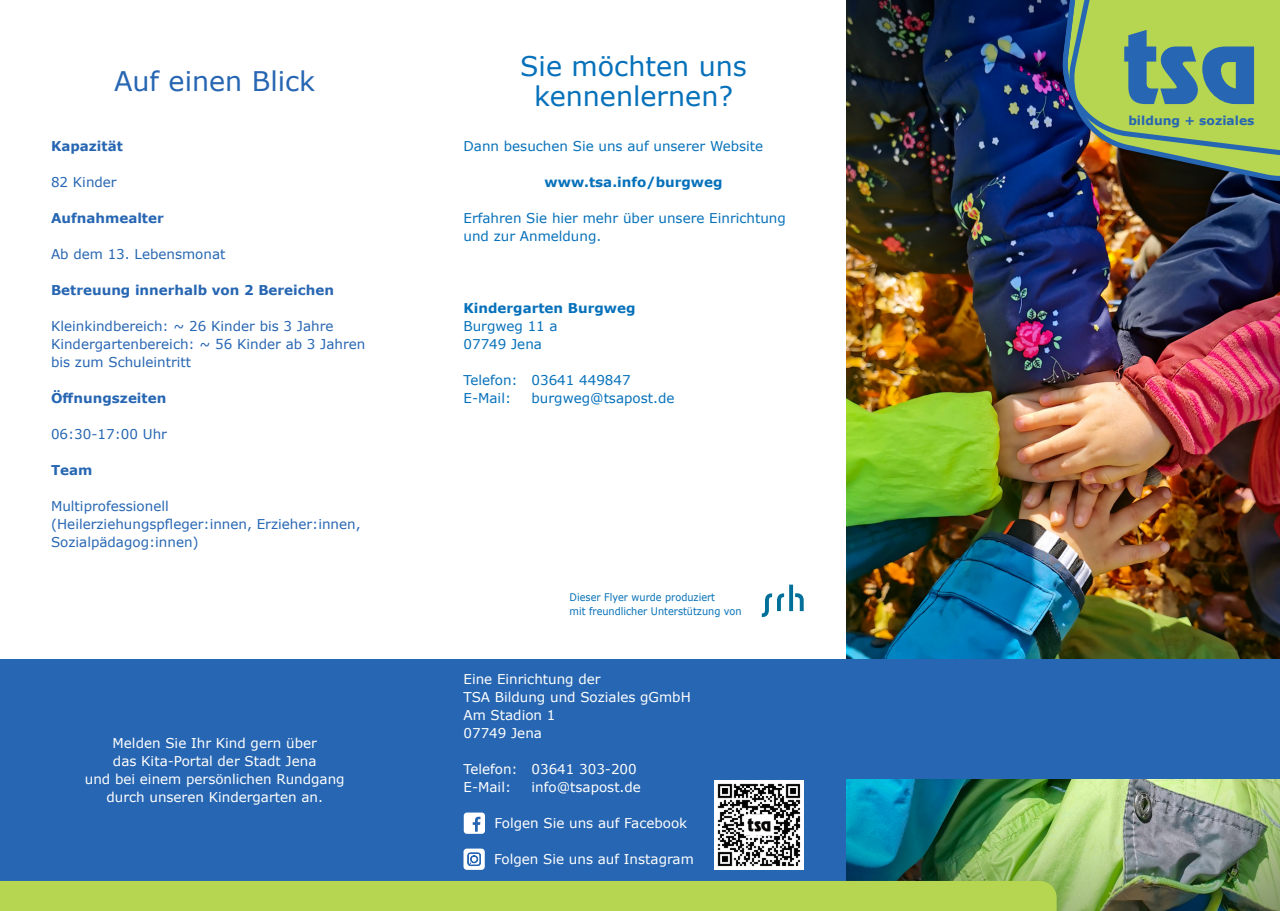
<style>
.page{position:relative;width:1280px;height:911px;background:#fff}
.page>*{position:absolute;margin:0;border:0;box-sizing:border-box;transform-origin:0 0}
.t1{font:95.1px "Revue Std";color:#2766b2}
.t2{font:27px/30px "Verdana";color:#0671ba;text-align:center}
.t3{font:27px "Verdana";color:#2766b2}
.t4{font:13.5px/18px "Verdana";color:#fff}
.t5{font:13.5px/18px "Verdana";color:#2766b2}
.t6{font:13.5px/18px "Verdana";color:#0671ba}
.t7{font:700 13.5px "Verdana";color:#2766b2}
.t8{font:700 13.5px "Verdana";color:#0671ba}
.t9{font:700 12.3px "Verdana";color:#2766b2}
.t10{font:10.5px/13.5px "Verdana";color:#0571b7;scale:.93 1}
</style>
<div class="page">
<div style="left:0;top:659px;width:850px;height:251px;background:#2766b2"></div>
<svg style="left:762px;top:584px;width:42px;height:33px"></svg>
<img style="left:714px;top:780px;width:90px;height:89px">
<div style="left:463px;top:848px;width:22px;height:21px;background:#fff;border-radius:3px"></div>
<svg style="left:468px;top:852px;width:13px;height:13px"></svg>
<div style="left:464px;top:812px;width:21px;height:21px;background:#fff;border-radius:3px"></div>
<svg style="left:473px;top:816px;width:7px;height:15px"></svg>
<img style="left:846px;top:0;width:434px;height:910px">
<div style="left:0;top:880px;width:1057px;height:30px;background:#b6d550"></div>
<div style="left:838px;top:659px;width:442px;height:119px;background:#2766b2"></div>
<svg style="left:1061px;top:0;width:219px;height:185px;background:#93ad51"></svg>
<h2 class="t3" style="left:114px;top:70px;width:203px">Auf einen Blick</h2>
<p class="t7" style="left:51px;top:140px;width:73px">Kapazität</p>
<p class="t5" style="left:51px;top:174px;width:67px">82 Kinder</p>
<p class="t7" style="left:51px;top:212px;width:114px">Aufnahmealter</p>
<p class="t5" style="left:51px;top:246px;width:176px">Ab dem 13. Lebensmonat</p>
<p class="t7" style="left:51px;top:284px;width:284px">Betreuung innerhalb von 2 Bereichen</p>
<p class="t5" style="left:51px;top:318px;width:316px">Kleinkindbereich: ~ 26 Kinder bis 3 Jahre<br>Kindergartenbereich: ~ 56 Kinder ab 3 Jahren bis zum Schuleintritt</p>
<p class="t7" style="left:51px;top:392px;width:117px">Öffnungszeiten</p>
<p class="t5" style="left:51px;top:426px;width:117px">06:30-17:00 Uhr</p>
<p class="t7" style="left:51px;top:464px;width:43px">Team</p>
<p class="t5" style="left:51px;top:498px;width:311px">Multiprofessionell (Heilerziehungspfleger:innen, Erzieher:innen,<br>Sozialpädagog:innen)</p>
<p class="t4" style="left:85px;top:735px;width:261px;text-align:center">Melden Sie Ihr Kind gern über<br>das Kita-Portal der Stadt Jena<br>und bei einem persönlichen Rundgang durch unseren Kindergarten an.</p>
<h2 class="t2" style="left:520px;top:54px;width:228px">Sie möchten uns kennenlernen?</h2>
<p class="t6" style="left:463px;top:138px;width:301px">Dann besuchen Sie uns auf unserer Website</p>
<p class="t8" style="left:545px;top:176px;width:179px">www.tsa.info/burgweg</p>
<p class="t6" style="left:463px;top:210px;width:324px">Erfahren Sie hier mehr über unsere Einrichtung und zur Anmeldung.</p>
<p class="t8" style="left:463px;top:302px;width:173px">Kindergarten Burgweg</p>
<p class="t6" style="left:463px;top:318px;width:96px">Burgweg 11 a<br>07749 Jena</p>
<p class="t6" style="left:463px;top:372px;width:169px">Telefon: 03641 449847<br>E-Mail:</p>
<p class="t6" style="left:531px;top:390px;width:144px">burgweg@tsapost.de</p>
<p class="t10" style="left:570px;top:591px;width:187px">Dieser Flyer wurde produziert<br>mit freundlicher Unterstützung von</p>
<p class="t4" style="left:463px;top:671px;width:229px">Eine Einrichtung der<br>TSA Bildung und Soziales gGmbH<br>Am Stadion 1<br>07749 Jena</p>
<p class="t4" style="left:463px;top:761px;width:175px">Telefon: 03641 303-200<br>E-Mail:</p>
<p class="t4" style="left:531px;top:779px;width:111px">info@tsapost.de</p>
<p class="t4" style="left:494px;top:815px;width:194px">Folgen Sie uns auf Facebook</p>
<p class="t4" style="left:494px;top:851px;width:201px">Folgen Sie uns auf Instagram</p>
<h1 class="t1" style="left:1122px;top:26px;width:139px">tsa</h1>
<p class="t9" style="left:1128px;top:116px;width:128px">bildung + soziales</p>
</div>
